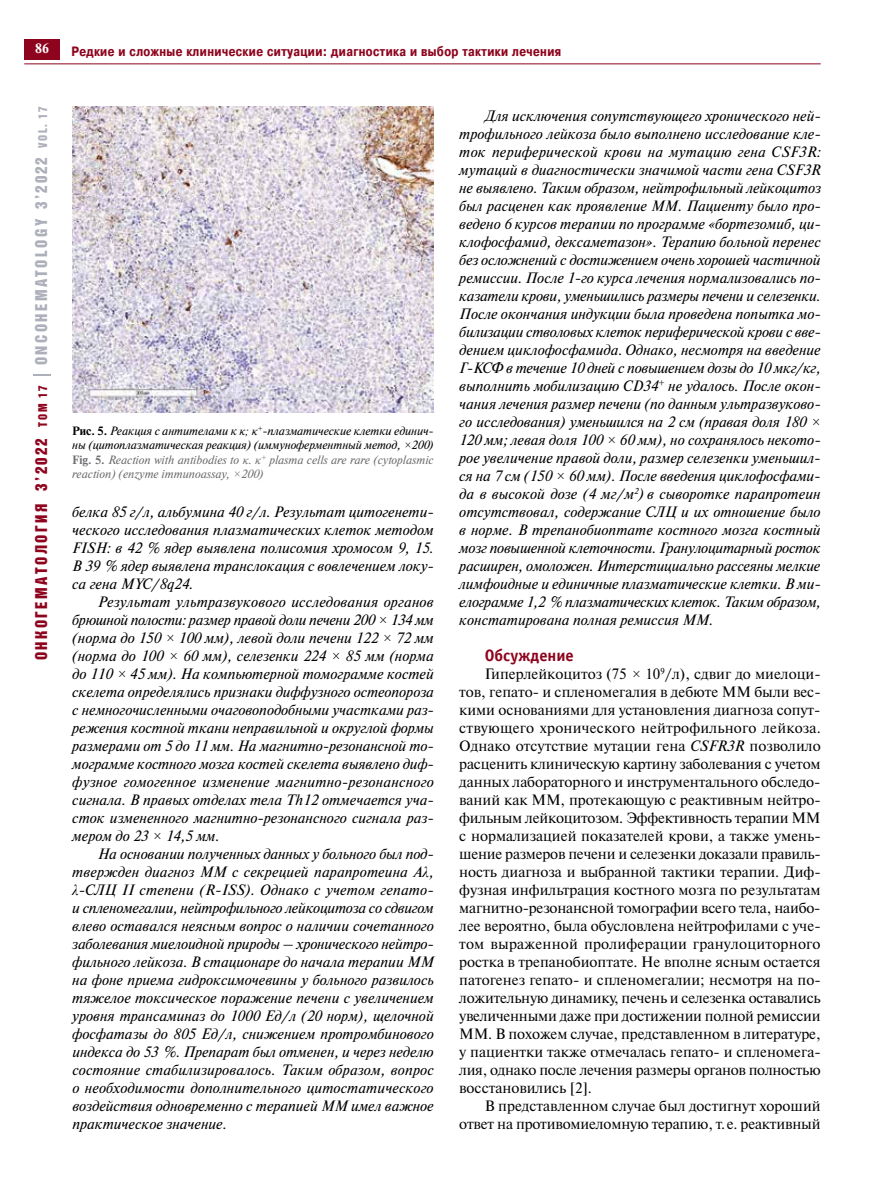
<style>
.page{position:relative;width:893px;height:1191px;background:#fff}
.page>*{position:absolute;margin:0;border:0;box-sizing:border-box;transform-origin:0 0}
.t1{font:16.5px "Bastion Kontrast Alt C";letter-spacing:.15em;color:#8e041e}
.t2{font:700 16.5px "Officina Sans C";color:#8e041e}
.t3{font:italic 15px/18px "Newton C";color:#000;text-align:justify}
.t4{font:15px/18px "Newton C";letter-spacing:-.01em;color:#000;text-align:justify}
.t5{font:700 13.5px "Pragmatica Cond C";letter-spacing:.03em;color:#8e041e}
.t6{font:700 13.5px "Newton C";color:#fff}
.t7{font:italic 12px/14.4px "Newton C";color:#000;text-align:justify}
.s1{font-size:12.3px}
.s2{color:#adb0ba}
.s3{font-size:12.3px;color:#adb0ba}
.s4{font-weight:700;font-style:normal}
.s5{font-family:"Times New Roman"}
.s6{font-weight:700;font-style:normal;color:#6d6e71}
.s7{color:#6d6e71}
.s8{font-family:"Times New Roman";color:#6d6e71}
.s9{font-family:"Times New Roman";font-style:italic}
.s10{font-style:italic}
</style>
<div class="page">
<hr style="left:24px;top:64px;width:797px;height:1px;background:#8e041e">
<div style="left:24px;top:39px;width:36px;height:20px;background:#8e041e"></div>
<svg style="left:33px;top:374px;width:18px;height:1px"></svg>
<img style="left:72px;top:106px;width:362px;height:306px">
<p class="t6" style="left:35px;top:41px;width:15px">86</p>
<p class="t1" style="left:33px;top:660px;width:555px;rotate:-90deg">ОНКОГЕМАТОЛОГИЯ 3’2022 <span class="s1">ТОМ 17</span> <span class="s2">ONCOHEMATOLOGY 3’2022</span> <span class="s3">VOL. 17</span></p>
<p class="t5" style="left:72px;top:43px;width:491px">Редкие и сложные клинические ситуации: диагностика и выбор тактики лечения</p>
<p class="t7" style="left:72px;top:423px;width:363px"><span class="s4">Рис. 5.</span> Реакция с антителами к <span class="s5">κ; κ</span><sup>+</sup>-плазматические клетки единич&shy;ны (цитоплазматическая реакция) (иммуноферментный метод, <span class="s5">×</span>200)<br><span class="s6">Fig. 5.</span> <span class="s7">Reaction with antibodies to</span> <span class="s8">κ</span><span class="s7">.</span> <span class="s8">κ</span><sup>+</sup> <span class="s7">plasma cells are rare (cytoplasmic reaction) (enzyme immunoassay,</span> <span class="s8">×</span><span class="s7">200)</span></p>
<p class="t3" style="left:72px;top:503px;width:363px">белка 85 г/л, альбумина 40 г/л. Результат цитогенети&shy;ческого исследования плазматических клеток методом FISH: в 42 % ядер выявлена полисомия хромосом 9, 15.<br>В 39 % ядер выявлена транслокация с вовлечением локу&shy;са гена MYC/8q24.</p>
<p class="t3" style="left:72px;top:593px;width:363px;text-indent:26px">Результат ультразвукового исследования органов брюшной полости: размер правой доли печени 200 <span class="s5">×</span> 134 мм (норма до 150 <span class="s5">×</span> 100 мм), левой доли печени 122 <span class="s5">×</span> 72 мм (норма до 100 <span class="s5">×</span> 60 мм), селезенки 224 <span class="s5">×</span> 85 мм (норма до 110 <span class="s5">×</span> 45 мм). На компьютерной томограмме костей скелета определялись признаки диффузного остеопороза с немногочисленными очаговоподобными участками раз&shy;режения костной ткани неправильной и округлой формы размерами от 5 до 11 мм. На магнитно-резонансной то&shy;мограмме костного мозга костей скелета выявлено диф&shy;фузное гомогенное изменение магнитно-резонансного сигнала. В правых отделах тела Th12 отмечается уча&shy;сток измененного магнитно-резонансного сигнала раз&shy;мером до 23 <span class="s5">×</span> 14,5 мм.</p>
<p class="t3" style="left:72px;top:845px;width:363px;text-indent:26px">На основании полученных данных у больного был под&shy;твержден диагноз ММ с секрецией парапротеина A<span class="s5">λ</span>, <span class="s5">λ</span>-СЛЦ II степени (R-ISS). Однако с учетом гепато&shy;и спленомегалии, нейтрофильного лейкоцитоза со сдвигом влево оставался неясным вопрос о наличии сочетанного заболевания миелоидной природы – хронического нейтро&shy;фильного лейкоза. В стационаре до начала терапии ММ на фоне приема гидроксимочевины у больного развилось тяжелое токсическое поражение печени с увеличением уровня трансаминаз до 1000 Ед/л (20 норм), щелочной фосфатазы до 805 Ед/л, снижением протромбинового индекса до 53 %. Препарат был отменен, и через неделю состояние стабилизировалось. Таким образом, вопрос о необходимости дополнительного цитостатического воздействия одновременно с терапией ММ имел важное практическое значение.</p>
<p class="t3" style="left:459px;top:107px;width:363px;text-indent:26px">Для исключения сопутствующего хронического ней&shy;трофильного лейкоза было выполнено исследование кле&shy;ток периферической крови на мутацию гена CSF3R: мутаций в диагностически значимой части гена CSF3R не выявлено. Таким образом, нейтрофильный лейкоцитоз был расценен как проявление ММ. Пациенту было про&shy;ведено 6 курсов терапии по программе «бортезомиб, ци&shy;клофосфамид, дексаметазон». Терапию больной перенес без осложнений с достижением очень хорошей частичной ремиссии. После 1‑го курса лечения нормализовались по&shy;казатели крови, уменьшились размеры печени и селезенки.<br>После окончания индукции была проведена попытка мо&shy;билизации стволовых клеток периферической крови с вве&shy;дением циклофосфамида. Однако, несмотря на введение Г-КСФ в течение 10 дней с повышением дозы до 10 мкг/кг, выполнить мобилизацию CD34<sup>+</sup> не удалось. После окон&shy;чания лечения размер печени (по данным ультразвуково&shy;го исследования) уменьшился на 2 см (правая доля 180 <span class="s5">× </span>120 мм; левая доля 100 <span class="s5">×</span> 60 мм), но сохранялось некото&shy;рое увеличение правой доли, размер селезенки уменьшил&shy;ся на 7 см (150 <span class="s5">×</span> 60 мм). После введения циклофосфами&shy;да в высокой дозе (4 мг/м<sup>2</sup>) в сыворотке парапротеин отсутствовал, содержание СЛЦ и их отношение было в норме. В трепанобиоптате костного мозга костный мозг повышенной клеточности. Гранулоцитарный росток расширен, омоложен. Интерстициально рассеяны мелкие лимфоидные и единичные плазматические клетки. В ми&shy;елограмме 1,2 % плазматических клеток. Таким образом, констатирована полная ремиссия ММ.</p>
<p class="t2" style="left:485px;top:646px;width:91px">Обсуждение</p>
<p class="t4" style="left:459px;top:665px;width:363px;text-indent:26px">Гиперлейкоцитоз (75 <span class="s9">×</span> 10<sup>9</sup>/л), сдвиг до миелоци&shy;тов, гепато- и спленомегалия в дебюте ММ были вес&shy;кими основаниями для установления диагноза сопут&shy;ствующего хронического нейтрофильного лейкоза.<br>Однако отсутствие мутации гена <span class="s10">CSFR3R</span> позволило расценить клиническую картину заболевания с учетом данных лабораторного и инструментального обследо&shy;ваний как ММ, протекающую с реактивным нейтро&shy;фильным лейкоцитозом. Эффективность терапии ММ с нормализацией показателей крови, а также умень&shy;шение размеров печени и селезенки доказали правиль&shy;ность диагноза и выбранной тактики терапии. Диф&shy;фузная инфильтрация костного мозга по результатам магнитно-резонансной томографии всего тела, наибо&shy;лее вероятно, была обусловлена нейтрофилами с уче&shy;том выраженной пролиферации гранулоциторного ростка в трепанобиоптате. Не вполне ясным остается патогенез гепато- и спленомегалии; несмотря на по&shy;ложительную динамику, печень и селезенка оставались увеличенными даже при достижении полной ремиссии ММ. В похожем случае, представленном в литературе, у пациентки также отмечалась гепато- и спленомега&shy;лия, однако после лечения размеры органов полностью восстановились [2].</p>
<p class="t4" style="left:459px;top:1097px;width:363px;text-align:right">В представленном случае был достигнут хороший ответ на противомиеломную терапию, т.е. реактивный</p>
</div>
